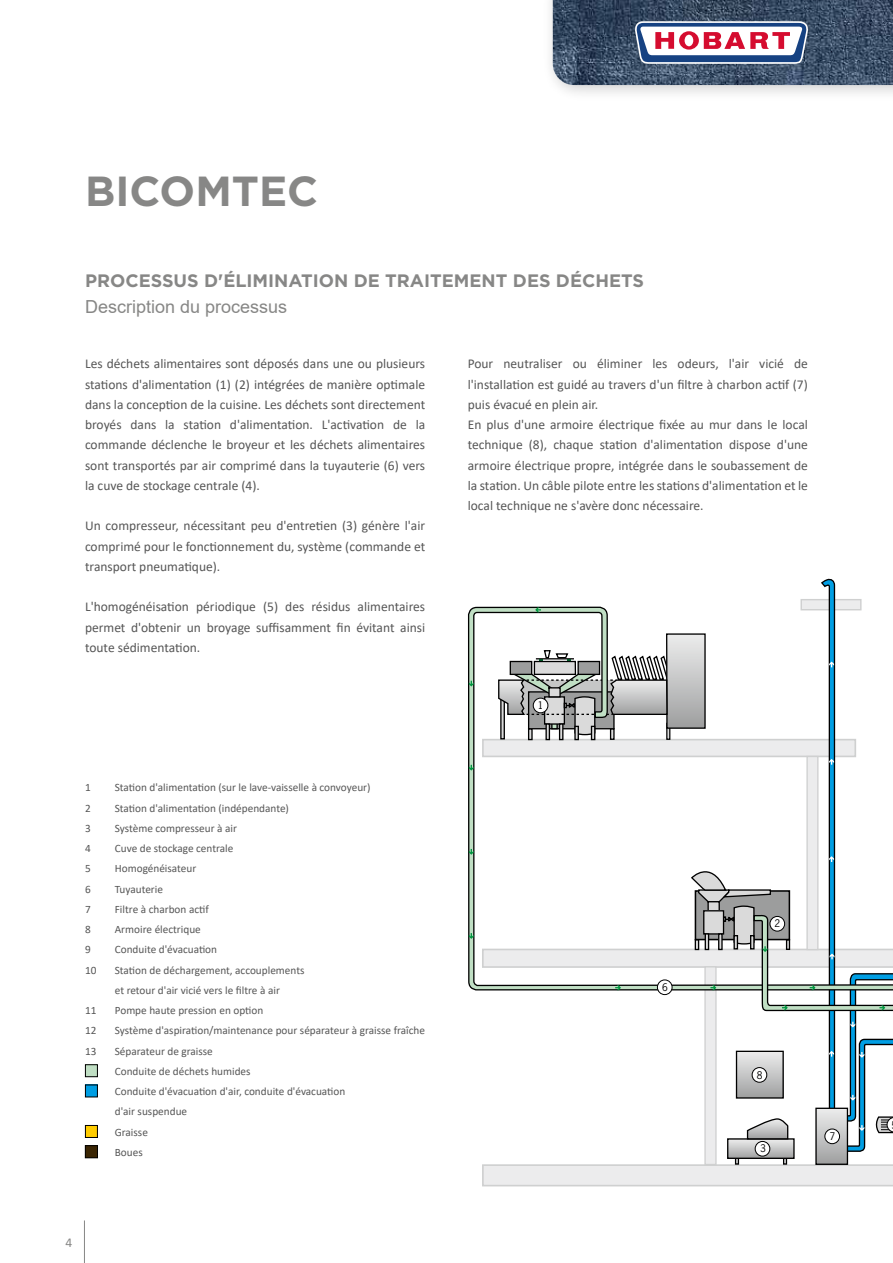
<style>
.page{position:relative;width:893px;height:1263px;background:#fff}
.page>*{position:absolute;margin:0;border:0;box-sizing:border-box;transform-origin:0 0}
.t1{font:700 42px "Gotham";color:#878786}
.t2{font:700 18px "Gotham";color:#878786}
.t3{font:18px "Arial";color:#878786}
.t4{font:13.5px/20.2px "Calibri";color:#565656;text-align:justify}
.t5{font:13.5px "Calibri";color:#878786}
.t6{font:11.25px/20.2px "Calibri";color:#565656}
.t7{font:9.9px "News Gothic";color:#000}
</style>
<div class="page">
<hr style="left:84px;top:1220px;width:1px;height:43px;background:#878786">
<div style="left:705px;top:967px;width:11px;height:197px;background:#ececed"></div>
<div style="left:816px;top:1108px;width:31px;height:56px;background:#aaabab"></div>
<div style="left:815px;top:1107px;width:33px;height:58px;border:1px solid #000"></div>
<svg style="left:482px;top:1158px;width:411px;height:28px"></svg>
<svg style="left:729px;top:1152px;width:64px;height:5px"></svg>
<div style="left:727px;top:1138px;width:68px;height:21px;border:1px solid #000"></div>
<svg style="left:467px;top:606px;width:15px;height:385px"></svg>
<svg style="left:469px;top:765px;width:5px;height:6px"></svg>
<svg style="left:469px;top:933px;width:5px;height:6px"></svg>
<svg style="left:469px;top:849px;width:5px;height:6px"></svg>
<svg style="left:469px;top:681px;width:5px;height:5px"></svg>
<svg style="left:482px;top:578px;width:411px;height:574px"></svg>
<div style="left:533px;top:698px;width:15px;height:15px;background:#fff;border-radius:50%"></div>
<div style="left:533px;top:698px;width:15px;height:15px;border:1px solid #000;border-radius:50%"></div>
<div style="left:752px;top:1067px;width:15px;height:15px;background:#fff;border-radius:50%"></div>
<div style="left:752px;top:1067px;width:15px;height:15px;border:1px solid #000;border-radius:50%"></div>
<div style="left:755px;top:1141px;width:15px;height:15px;background:#fff;border-radius:50%"></div>
<div style="left:755px;top:1141px;width:15px;height:15px;border:1px solid #000;border-radius:50%"></div>
<div style="left:825px;top:1129px;width:14px;height:15px;background:#fff;border-radius:50%"></div>
<div style="left:824px;top:1129px;width:16px;height:15px;border:1px solid #000;border-radius:50%"></div>
<div style="left:770px;top:916px;width:15px;height:15px;background:#fff;border-radius:50%"></div>
<div style="left:770px;top:916px;width:15px;height:15px;border:1px solid #000;border-radius:50%"></div>
<div style="left:657px;top:980px;width:15px;height:14px;background:#fff;border-radius:50%"></div>
<div style="left:657px;top:979px;width:15px;height:16px;border:1px solid #000;border-radius:50%"></div>
<div style="left:85px;top:1065px;width:12px;height:12px;background:#c0dfc4"></div>
<div style="left:85px;top:1064px;width:13px;height:13px;border:1px solid #000"></div>
<div style="left:85px;top:1085px;width:12px;height:12px;background:#009ee3"></div>
<div style="left:85px;top:1084px;width:13px;height:13px;border:1px solid #000"></div>
<div style="left:85px;top:1125px;width:12px;height:12px;background:#fc0"></div>
<div style="left:85px;top:1125px;width:13px;height:13px;border:1px solid #000"></div>
<div style="left:85px;top:1145px;width:13px;height:13px;background:#3a2503"></div>
<div style="left:85px;top:1145px;width:13px;height:13px;border:1px solid #000"></div>
<div style="left:541px;top:0;width:352px;height:102px;background:#000;opacity:.2"></div>
<img style="left:553px;top:0;width:340px;height:85px">
<svg style="left:635px;top:21px;width:173px;height:43px"></svg>
<h1 class="t1" style="left:85px;top:164px;width:235px">BICOMTEC</h1>
<h2 class="t2" style="left:85px;top:269px;width:560px">PROCESSUS D'ÉLIMINATION DE TRAITEMENT DES DÉCHETS</h2>
<h2 class="t3" style="left:85px;top:294px;width:204px">Description du processus</h2>
<p class="t4" style="left:85px;top:353px;width:342px">Les déchets alimentaires sont déposés dans une ou plusieurs stations d'alimentation (1) (2) intégrées de manière optimale dans la conception de la cuisine. Les déchets sont directement broyés dans la station d'alimentation. L'activation de la commande déclenche le broyeur et les déchets alimentaires sont transportés par air comprimé dans la tuyauterie (6) vers la cuve de stockage centrale (4).</p>
<p class="t4" style="left:85px;top:515px;width:342px">Un compresseur, nécessitant peu d'entretien (3) génère l'air comprimé pour le fonctionnement du, système (commande et transport pneumatique).</p>
<p class="t4" style="left:85px;top:596px;width:342px">L'homogénéisation périodique (5) des résidus alimentaires permet d'obtenir un broyage suffisamment fin évitant ainsi toute sédimentation.</p>
<p class="t4" style="left:468px;top:353px;width:342px;text-align:left">Pour neutraliser ou éliminer les odeurs, l'air vicié de l'installation est guidé au travers d'un filtre à charbon actif (7) puis évacué en plein air.<br>En plus d'une armoire électrique fixée au mur dans le local technique (8), chaque station d'alimentation dispose d'une armoire électrique propre, intégrée dans le soubassement de la station. Un câble pilote entre les stations d'alimentation et le local technique ne s'avère donc nécessaire.</p>
<p class="t7" style="left:538px;top:699px;width:7px">1</p>
<p class="t6" style="left:85px;top:777px;width:7px">1</p>
<p class="t6" style="left:115px;top:777px;width:257px">Station d'alimentation (sur le lave-vaisselle à convoyeur)</p>
<p class="t6" style="left:85px;top:797px;width:7px">2</p>
<p class="t6" style="left:115px;top:797px;width:176px">Station d'alimentation (indépendante)</p>
<p class="t6" style="left:85px;top:818px;width:7px">3</p>
<p class="t6" style="left:115px;top:818px;width:124px">Système compresseur à air</p>
<p class="t6" style="left:85px;top:838px;width:7px">4</p>
<p class="t6" style="left:115px;top:838px;width:120px">Cuve de stockage centrale</p>
<p class="t6" style="left:85px;top:858px;width:7px">5</p>
<p class="t6" style="left:115px;top:858px;width:83px">Homogénéisateur</p>
<p class="t6" style="left:85px;top:878px;width:7px">6</p>
<p class="t6" style="left:115px;top:878px;width:50px">Tuyauterie</p>
<p class="t6" style="left:85px;top:899px;width:7px">7</p>
<p class="t6" style="left:115px;top:899px;width:96px">Filtre à charbon actif</p>
<p class="t6" style="left:85px;top:919px;width:7px">8</p>
<p class="t6" style="left:115px;top:919px;width:88px">Armoire électrique</p>
<p class="t6" style="left:85px;top:939px;width:7px">9</p>
<p class="t6" style="left:115px;top:939px;width:104px">Conduite d'évacuation</p>
<p class="t6" style="left:85px;top:959px;width:13px">10</p>
<p class="t6" style="left:115px;top:959px;width:191px">Station de déchargement, accouplements et retour d'air vicié vers le filtre à air</p>
<p class="t6" style="left:85px;top:1000px;width:13px">11</p>
<p class="t6" style="left:115px;top:1000px;width:150px">Pompe haute pression en option</p>
<p class="t6" style="left:85px;top:1020px;width:13px">12</p>
<p class="t6" style="left:115px;top:1020px;width:312px">Système d'aspiration/maintenance pour séparateur à graisse fraîche</p>
<p class="t6" style="left:85px;top:1040px;width:13px">13</p>
<p class="t6" style="left:115px;top:1040px;width:232px">Séparateur de graisse<br>Conduite de déchets humides<br>Conduite d'évacuation d'air, conduite d'évacuation d'air suspendue<br>Graisse<br>Boues</p>
<p class="t7" style="left:662px;top:981px;width:7px">6</p>
<p class="t7" style="left:774px;top:917px;width:7px">2</p>
<p class="t7" style="left:757px;top:1069px;width:7px">8</p>
<p class="t7" style="left:760px;top:1142px;width:7px">3</p>
<p class="t7" style="left:829px;top:1130px;width:7px">7</p>
<p class="t5" style="left:65px;top:1233px;width:8px">4</p>
</div>
